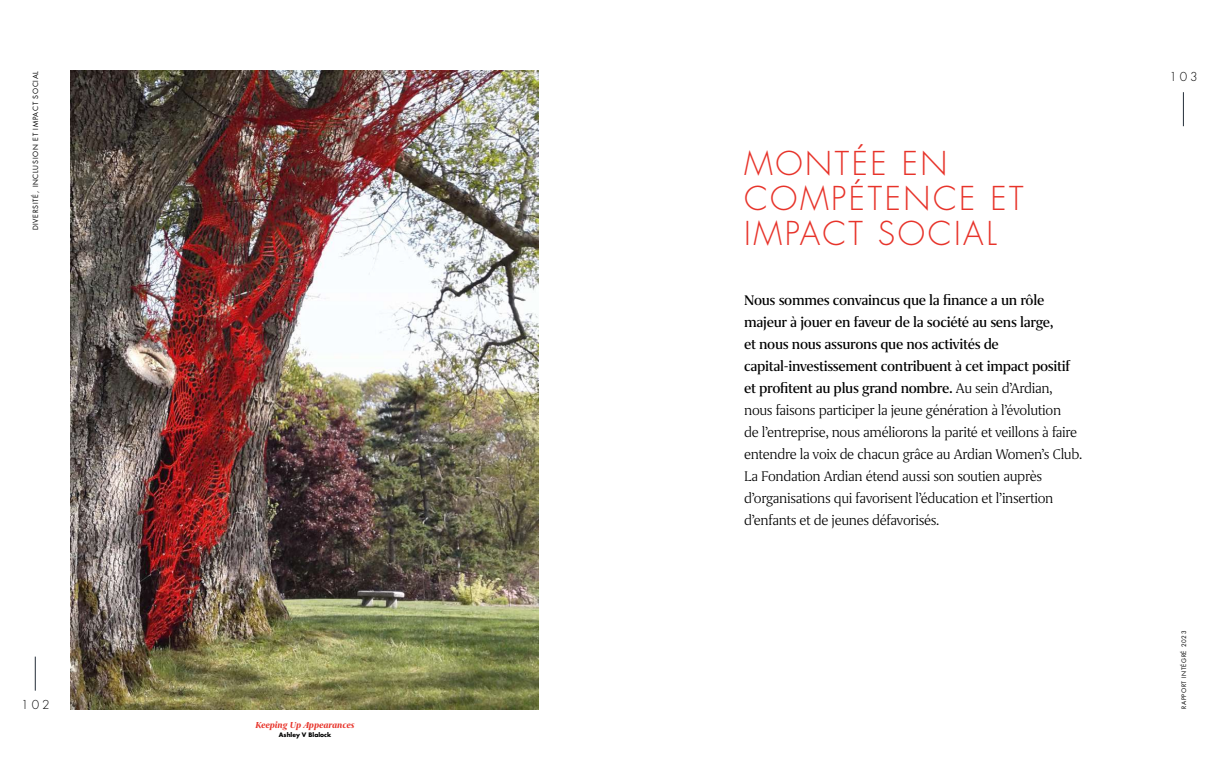
<style>
.page{position:relative;width:1219px;height:780px;background:#fff}
.page>*{position:absolute;margin:0;border:0;box-sizing:border-box;transform-origin:0 0}
.t1{font:300 32px/35px "Futura LT Pro";letter-spacing:.08em;color:#e7332a}
.t2{font:300 16px/22px "Grifo S";letter-spacing:-.02em;color:#000}
.t3{font:300 12px "Futura LT Pro";letter-spacing:.25em;color:#000}
.t4{font:italic 700 10px "Grifo S";letter-spacing:-.01em;color:#e7332a}
.t5{font:7px "Futura LT Pro";letter-spacing:.1em;color:#000}
.t6{font:6px "Futura LT Pro";letter-spacing:.1em;color:#000}
.t7{font:700 6px "Futura LT Pro";color:#000}
.s1{font-weight:500}
</style>
<div class="page">
<img style="left:71px;top:71px;width:468px;height:638px">
<hr style="left:35px;top:656px;width:1px;height:34px;background:#232c37">
<hr style="left:1183px;top:92px;width:1px;height:34px;background:#232c37">
<p class="t5" style="left:31px;top:230px;width:161px;rotate:-90deg">DIVERSITÉ, INCLUSION ET IMPACT SOCIAL</p>
<p class="t3" style="left:21px;top:696px;width:30px">102</p>
<p class="t4" style="left:256px;top:719px;width:100px">Keeping Up Appearances</p>
<p class="t7" style="left:279px;top:730px;width:54px">Ashley V Blalock</p>
<h1 class="t1" style="left:744px;top:146px;width:281px">MONTÉE EN<br>COMPÉTENCE ET<br>IMPACT SOCIAL</h1>
<p class="t2" style="left:744px;top:289px;width:340px"><span class="s1">Nous sommes convaincus que la finance a un rôle majeur à jouer en faveur de la société au sens large,<br>et nous nous assurons que nos activités de capital-investissement contribuent à cet impact positif et profitent au plus grand nombre.</span> Au sein d’Ardian, nous faisons participer la jeune génération à l’évolution<br>de l’entreprise, nous améliorons la parité et veillons à faire entendre la voix de chacun grâce au Ardian Women’s Club.<br>La Fondation Ardian étend aussi son soutien auprès d’organisations qui favorisent l’éducation et l’insertion d’enfants et de jeunes défavorisés.</p>
<p class="t3" style="left:1169px;top:69px;width:30px">103</p>
<p class="t6" style="left:1180px;top:709px;width:80px;rotate:-90deg">RAPPORT INTÉGRÉ 2023</p>
</div>
